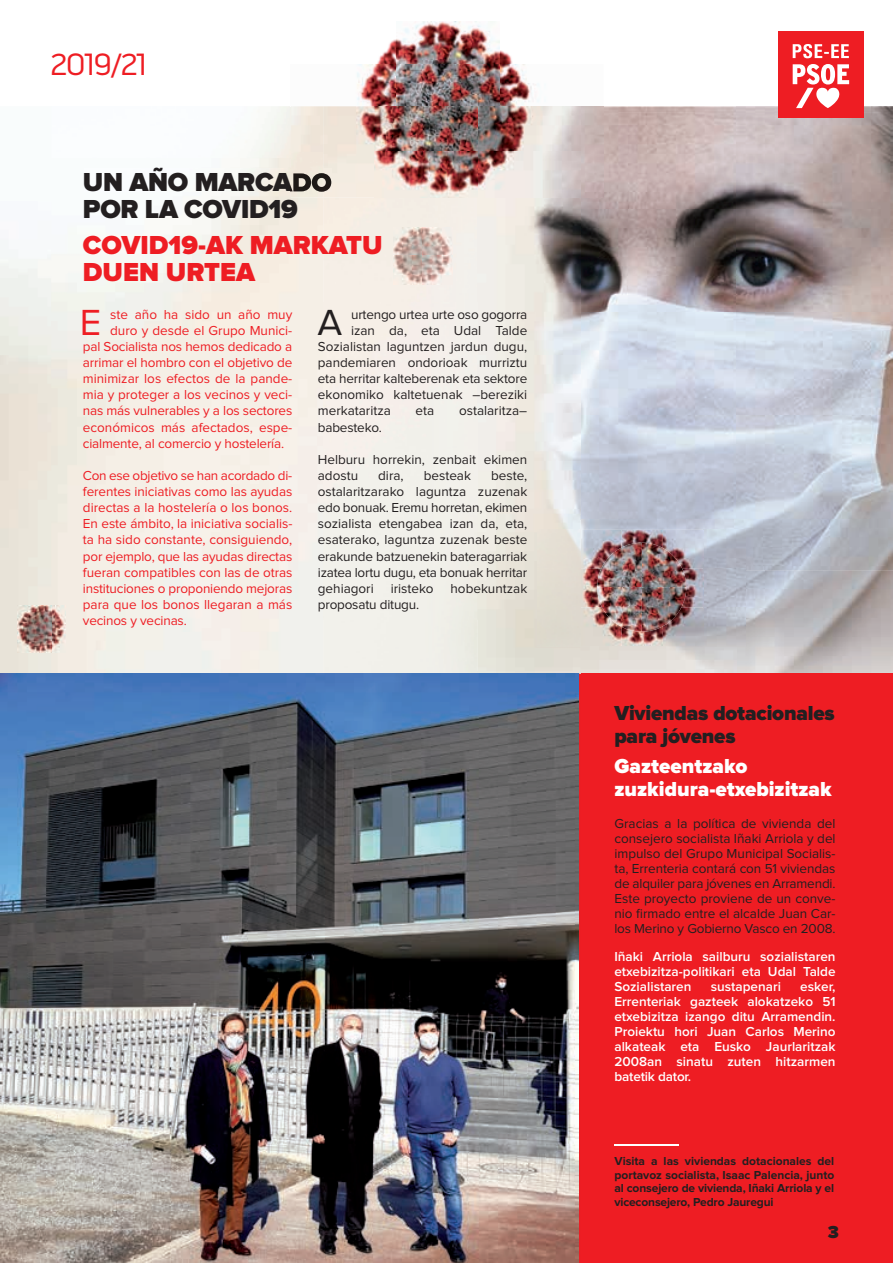
<style>
.page{position:relative;width:893px;height:1263px;background:#fff}
.page>*{position:absolute;margin:0;border:0;box-sizing:border-box;transform-origin:0 0}
.t1{font:37.65px "Proxima Nova";color:#ee1d23}
.t2{font:37.65px "Proxima Nova";color:#231f20}
.t3{font:31.5px "Pill Gothic 600 mg";letter-spacing:-.06em;color:#ee1d23}
.t4{font:900 27px/27px "Proxima Nova";color:#ee1d23}
.t5{font:900 27px/27px "Proxima Nova";letter-spacing:-.01em;color:#231f20}
.t6{font:900 21px/22.5px "Proxima Nova";color:#fff}
.t7{font:900 21px/22.5px "Proxima Nova";letter-spacing:-.01em;color:#231f20}
.t8{font:900 18px "Dispatch Ext";color:#ee1d23}
.t9{font:13.5px/16px "Proxima Nova";color:#231f20;text-align:justify}
.t10{font:13.5px/16px "Proxima Nova";letter-spacing:-.01em;color:#ee1d23;text-align:justify}
.t11{font:600 13.5px/15px "Proxima Nova";color:#fff;text-align:justify}
.t12{font:700 12px/13.5px "Proxima Nova";letter-spacing:-.015em;color:#231f20;text-align:justify}
.s1{font-family:"Proxima Nova";color:#231f20}
</style>
<div class="page">
<img style="left:581px;top:106px;width:312px;height:464px">
<img style="left:737px;top:570px;width:156px;height:104px">
<img style="left:581px;top:646px;width:156px;height:28px">
<img style="left:663px;top:530px;width:82px;height:39px">
<img style="left:622px;top:530px;width:41px;height:13px">
<img style="left:581px;top:530px;width:41px;height:39px">
<img style="left:686px;top:569px;width:59px;height:38px">
<img style="left:581px;top:569px;width:16px;height:38px">
<img style="left:663px;top:607px;width:82px;height:39px">
<img style="left:622px;top:632px;width:41px;height:14px">
<img style="left:581px;top:607px;width:41px;height:39px">
<img style="left:597px;top:543px;width:89px;height:89px">
<div style="left:345px;top:674px;width:548px;height:589px;background:#ee1d23"></div>
<div style="left:51px;top:632px;width:272px;height:42px;background:#f1f1e9"></div>
<div style="left:323px;top:198px;width:154px;height:476px;background:#f2f0ea"></div>
<img style="left:477px;top:152px;width:104px;height:522px">
<img style="left:0;top:240px;width:51px;height:434px">
<img style="left:84px;top:168px;width:207px;height:24px">
<img style="left:0;top:674px;width:578px;height:589px">
<img style="left:17px;top:606px;width:49px;height:47px">
<img style="left:393px;top:227px;width:59px;height:57px">
<img style="left:357px;top:22px;width:182px;height:84px">
<img style="left:581px;top:106px;width:22px;height:92px">
<img style="left:375px;top:106px;width:206px;height:46px">
<img style="left:323px;top:106px;width:52px;height:92px">
<img style="left:374px;top:152px;width:104px;height:46px">
<img style="left:291px;top:168px;width:41px;height:24px">
<hr style="left:614px;top:1144px;width:65px;height:1px;background:#fff">
<div style="left:778px;top:31px;width:86px;height:86px;background:#ee1d23"></div>
<svg style="left:793px;top:44px;width:56px;height:64px"></svg>
<h2 class="t3" style="left:50px;top:46px;width:99px">2019/21</h2>
<h3 class="t5" style="left:83px;top:170px;width:250px">UN AÑO MARCADO<br>POR LA COVID19</h3>
<h3 class="t4" style="left:83px;top:233px;width:301px">COVID19-AK MARKATU<br>DUEN URTEA</h3>
<h1 class="t1" style="left:80px;top:305px;width:23px">E</h1>
<p class="t10" style="left:110px;top:307px;width:184px">ste año ha sido un año muy</p>
<p class="t10" style="left:110px;top:323px;width:184px">duro y desde el Grupo Munici-</p>
<p class="t10" style="left:83px;top:339px;width:211px">pal Socialista nos hemos dedicado a</p>
<p class="t10" style="left:83px;top:355px;width:211px">arrimar el hombro con el objetivo de</p>
<p class="t10" style="left:83px;top:371px;width:211px">minimizar los efectos de la pande-</p>
<p class="t10" style="left:83px;top:387px;width:211px">mia y proteger a los vecinos y veci-</p>
<p class="t10" style="left:83px;top:403px;width:211px">nas más vulnerables y a los sectores</p>
<p class="t10" style="left:83px;top:420px;width:211px">económicos más afectados, espe-</p>
<p class="t10" style="left:83px;top:436px;width:203px">cialmente, al comercio y hostelería.</p>
<p class="t10" style="left:83px;top:468px;width:211px">Con ese objetivo se han acordado di&shy;ferentes iniciativas como las ayudas directas a la hostelería o los bonos.<br>En este ámbito, la iniciativa socialis&shy;ta ha sido constante, consiguiendo, por ejemplo, que las ayudas directas fueran compatibles con las de otras instituciones o proponiendo mejoras para que los bonos llegaran a más vecinos y vecinas.</p>
<h1 class="t2" style="left:317px;top:305px;width:26px">A</h1>
<p class="t9" style="left:351px;top:307px;width:178px">urtengo urtea urte oso gogorra</p>
<p class="t9" style="left:351px;top:323px;width:178px">izan da, eta Udal Talde</p>
<p class="t9" style="left:318px;top:339px;width:211px">Sozialistan laguntzen jardun dugu,</p>
<p class="t9" style="left:318px;top:355px;width:211px">pandemiaren ondorioak murriztu</p>
<p class="t9" style="left:318px;top:371px;width:211px">eta herritar kalteberenak eta sektore</p>
<p class="t9" style="left:318px;top:387px;width:211px">ekonomiko kaltetuenak –bereziki</p>
<p class="t9" style="left:318px;top:403px;width:75px">merkataritza</p>
<p class="t9" style="left:416px;top:403px;width:20px">eta</p>
<p class="t9" style="left:459px;top:403px;width:70px">ostalaritza–</p>
<p class="t9" style="left:318px;top:420px;width:66px">babesteko.</p>
<p class="t9" style="left:318px;top:452px;width:211px">Helburu horrekin, zenbait ekimen adostu</p>
<p class="t9" style="left:318px;top:468px;width:211px;text-indent:173px">beste, ostalaritzarako laguntza zuzenak edo bonuak. Eremu horretan, ekimen sozialista etengabea izan da, eta, esaterako, laguntza zuzenak beste erakunde batzuenekin bateragarriak izatea lortu dugu, eta bonuak herritar gehiagori iristeko hobekuntzak proposatu ditugu.</p>
<p class="t9" style="left:378px;top:468px;width:27px">dira,</p>
<p class="t9" style="left:424px;top:468px;width:49px">besteak</p>
<h3 class="t7" style="left:614px;top:703px;width:222px">Viviendas dotacionales para jóvenes</h3>
<h3 class="t6" style="left:614px;top:756px;width:219px">Gazteentzako zuzkidura-etxebizitzak</h3>
<p class="t9" style="left:614px;top:817px;width:223px;line-height:15px">Gracias a la política de vivienda del consejero socialista Iñaki Arriola y del impulso del Grupo Municipal Socialis&shy;ta, Errenteria contará con 51 viviendas de alquiler para jóvenes en Arramendi.<br>Este proyecto proviene de un conve&shy;nio firmado entre el alcalde Juan Car&shy;los Merino y Gobierno Vasco en 2008.</p>
<p class="t11" style="left:614px;top:949px;width:223px">Iñaki Arriola sailburu sozialistaren etxebizitza-politikari eta Udal Talde Sozialistaren</p>
<p class="t11" style="left:711px;top:979px;width:72px">sustapenari</p>
<p class="t11" style="left:614px;top:979px;width:223px;text-indent:186px">esker, Errenteriak gazteek alokatzeko 51 etxebizitza izango ditu Arramendin.<br>Proiektu hori Juan Carlos Merino alkateak eta Eusko Jaurlaritzak 2008an sinatu zuten hitzarmen batetik dator.</p>
<p class="t12" style="left:614px;top:1155px;width:221px">Visita a las viviendas dotacionales del portavoz socialista, Isaac Palencia, junto al consejero de vivienda, Iñaki Arriola y el viceconsejero, Pedro Jauregui</p>
<h3 class="t8" style="left:815px;top:1219px;width:26px">/<span class="s1">3</span></h3>
</div>
